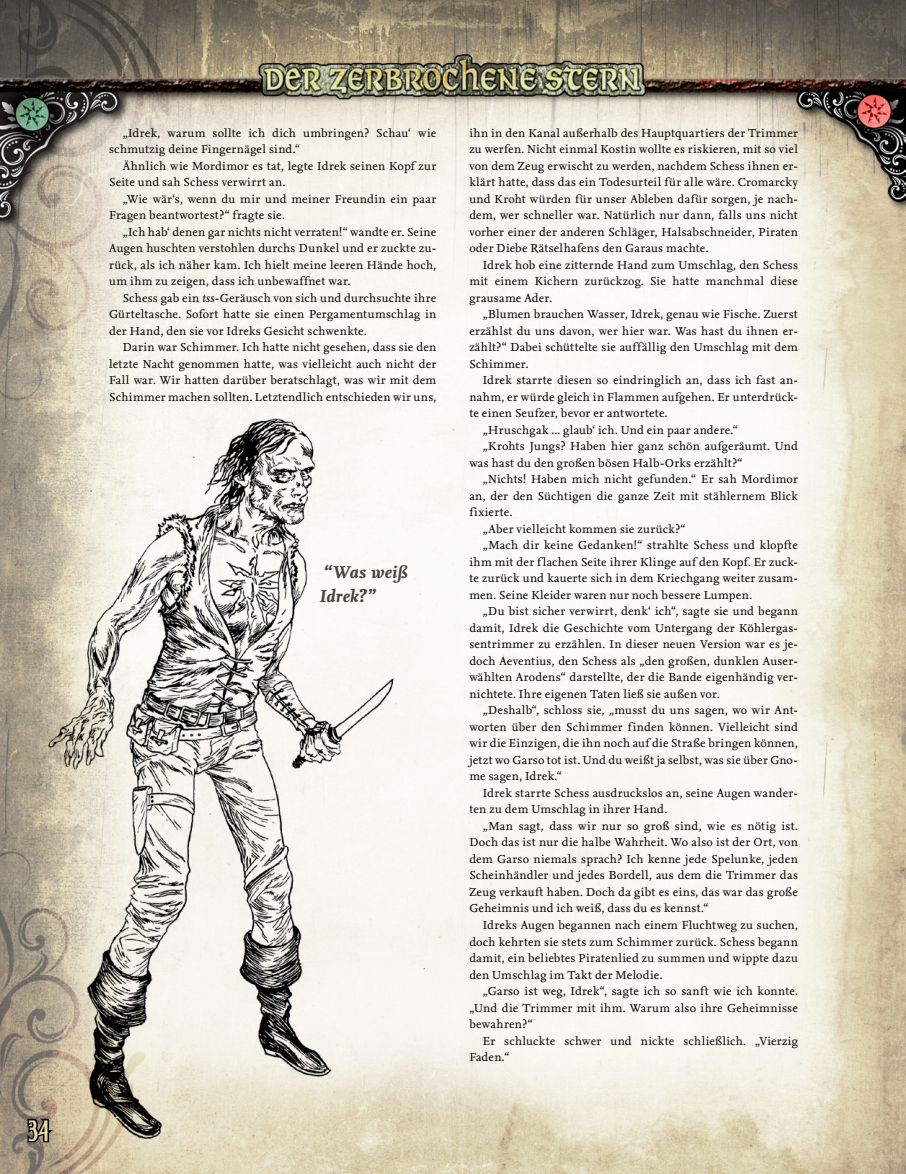
<style>
.page{position:relative;width:906px;height:1174px;background:#fff}
.page>*{position:absolute;margin:0;border:0;box-sizing:border-box;transform-origin:0 0}
.t1{font:28.5px "CC Treacherous Corners";color:#eedba6}
.t2{font:italic 700 18px/24px "Nexus Serif OT";letter-spacing:.01em;color:#44433d}
.t3{font:12px/16.5px "Nexus Serif OT";letter-spacing:.02em;color:#000;text-align:justify}
.t4{font:12px "Nexus Serif OT";letter-spacing:.045em;color:#000}
.s1{font-style:italic}
</style>
<div class="page">
<img style="left:0;top:240px;width:906px;height:934px">
<img style="left:0;top:396px;width:490px;height:763px">
<div style="left:0;top:0;width:906px;height:240px;background:#000;opacity:.75"></div>
<hr style="left:902px;top:0;width:4px;height:240px;background:#000;opacity:.75">
<svg style="left:25px;top:1112px;width:28px;height:31px"></svg>
<img style="left:253px;top:50px;width:400px;height:57px">
<h1 class="t1" style="left:28px;top:1113px;width:22px">34</h1>
<p class="t3" style="left:109px;top:124px;width:328px;text-indent:14px">„Idrek, warum sollte ich dich umbringen? Schau‘ wie schmutzig deine Fingernägel sind.“</p>
<p class="t3" style="left:109px;top:157px;width:329px;text-indent:14px">Ähnlich wie Mordimor es tat, legte Idrek seinen Kopf zur<br>Seite und sah Schess verwirrt an.</p>
<p class="t3" style="left:109px;top:190px;width:329px;text-indent:14px">„Wie wär‘s, wenn du mir und meiner Freundin ein paar<br>Fragen beantwortest?“ fragte sie.</p>
<p class="t3" style="left:109px;top:223px;width:329px;text-indent:14px">„Ich hab‘ denen gar nichts nicht verraten!“ wandte er. Seine Augen huschten verstohlen durchs Dunkel und er zuckte zu&shy;rück, als ich näher kam. Ich hielt meine leeren Hände hoch, um ihm zu zeigen, dass ich unbewaffnet war.</p>
<p class="t3" style="left:109px;top:289px;width:329px;text-indent:14px">Schess gab ein <span class="s1">tss</span>-Geräusch von sich und durchsuchte ihre Gürteltasche. Sofort hatte sie einen Pergamentumschlag in der Hand, den sie vor Idreks Gesicht schwenkte.</p>
<p class="t3" style="left:109px;top:339px;width:329px;text-indent:14px">Darin war Schimmer. Ich hatte nicht gesehen, dass sie den letzte Nacht genommen hatte, was vielleicht auch nicht der Fall war. Wir hatten darüber beratschlagt, was wir mit dem Schimmer machen sollten. Letztendlich entschieden wir uns,</p>
<h2 class="t2" style="left:319px;top:559px;width:90px">“Was weiß<br>Idrek?”</h2>
<p class="t3" style="left:469px;top:124px;width:330px">ihn in den Kanal außerhalb des Hauptquartiers der Trimmer zu werfen. Nicht einmal Kostin wollte es riskieren, mit so viel von dem Zeug erwischt zu werden, nachdem Schess ihnen er&shy;klärt hatte, dass das ein Todesurteil für alle wäre. Cromarcky und Kroht würden für unser Ableben dafür sorgen, je nach&shy;dem, wer schneller war. Natürlich nur dann, falls uns nicht vorher einer der anderen Schläger, Halsabschneider, Piraten oder Diebe Rätselhafens den Garaus machte.</p>
<p class="t3" style="left:469px;top:256px;width:330px;text-indent:14px">Idrek hob eine zitternde Hand zum Umschlag, den Schess mit einem Kichern zurückzog. Sie hatte manchmal diese grausame Ader.</p>
<p class="t3" style="left:469px;top:306px;width:330px;text-indent:14px">„Blumen brauchen Wasser, Idrek, genau wie Fische. Zuerst erzählst du uns davon, wer hier war. Was hast du ihnen er&shy;zählt?“ Dabei schüttelte sie auffällig den Umschlag mit dem Schimmer.</p>
<p class="t3" style="left:483px;top:372px;width:316px">Idrek starrte diesen so eindringlich an, dass ich fast an-</p>
<p class="t3" style="left:469px;top:388px;width:330px">nahm, er würde gleich in Flammen aufgehen. Er unterdrück-</p>
<p class="t3" style="left:469px;top:405px;width:200px">te einen Seufzer, bevor er antwortete.</p>
<p class="t3" style="left:483px;top:421px;width:256px">„Hruschgak ... glaub‘ ich. Und ein paar andere.“</p>
<p class="t3" style="left:483px;top:438px;width:317px">„Krohts Jungs? Haben hier ganz schön aufgeräumt. Und</p>
<p class="t3" style="left:469px;top:454px;width:275px">was hast du den großen bösen Halb-Orks erzählt?“</p>
<p class="t3" style="left:483px;top:471px;width:317px">„Nichts! Haben mich nicht gefunden.“ Er sah Mordimor</p>
<p class="t3" style="left:469px;top:487px;width:330px">an, der den Süchtigen die ganze Zeit mit stählernem Blick</p>
<p class="t4" style="left:469px;top:505px;width:45px">fixierte.</p>
<p class="t3" style="left:483px;top:520px;width:204px">„Aber vielleicht kommen sie zurück?“</p>
<p class="t3" style="left:483px;top:537px;width:316px">„Mach dir keine Gedanken!“ strahlte Schess und klopfte</p>
<p class="t3" style="left:469px;top:553px;width:330px">ihm mit der f lachen Seite ihrer Klinge auf den Kopf. Er zuck-</p>
<p class="t3" style="left:469px;top:570px;width:330px">te zurück und kauerte sich in dem Kriechgang weiter zusam-</p>
<p class="t3" style="left:469px;top:586px;width:284px">men. Seine Kleider waren nur noch bessere Lumpen.</p>
<p class="t3" style="left:483px;top:603px;width:316px">„Du bist sicher verwirrt, denk‘ ich“, sagte sie und begann</p>
<p class="t3" style="left:469px;top:619px;width:330px">damit, Idrek die Geschichte vom Untergang der Köhlergas-</p>
<p class="t3" style="left:469px;top:636px;width:330px">sentrimmer zu erzählen. In dieser neuen Version war es je-</p>
<p class="t3" style="left:469px;top:652px;width:330px">doch Aeventius, den Schess als „den großen, dunklen Auser-</p>
<p class="t3" style="left:469px;top:669px;width:330px">wählten Arodens“ darstellte, der die Bande eigenhändig ver-</p>
<p class="t3" style="left:469px;top:685px;width:252px">nichtete. Ihre eigenen Taten ließ sie außen vor.</p>
<p class="t3" style="left:483px;top:702px;width:316px">„Deshalb“, schloss sie, „musst du uns sagen, wo wir Ant-</p>
<p class="t3" style="left:469px;top:718px;width:330px">worten über den Schimmer finden können. Vielleicht sind</p>
<p class="t3" style="left:469px;top:735px;width:330px">wir die Einzigen, die ihn noch auf die Straße bringen können,</p>
<p class="t3" style="left:469px;top:751px;width:330px">jetzt wo Garso tot ist. Und du weißt ja selbst, was sie über Gno-</p>
<p class="t3" style="left:469px;top:768px;width:94px">me sagen, Idrek.“</p>
<p class="t3" style="left:483px;top:784px;width:316px">Idrek starrte Schess ausdruckslos an, seine Augen wander-</p>
<p class="t3" style="left:469px;top:801px;width:199px">ten zu dem Umschlag in ihrer Hand.</p>
<p class="t3" style="left:483px;top:817px;width:316px">„Man sagt, dass wir nur so groß sind, wie es nötig ist.</p>
<p class="t3" style="left:469px;top:834px;width:330px">Doch das ist nur die halbe Wahrheit. Wo also ist der Ort, von</p>
<p class="t3" style="left:469px;top:850px;width:330px">dem Garso niemals sprach? Ich kenne jede Spelunke, jeden</p>
<p class="t3" style="left:469px;top:867px;width:330px">Scheinhändler und jedes Bordell, aus dem die Trimmer das</p>
<p class="t3" style="left:469px;top:883px;width:330px">Zeug verkauft haben. Doch da gibt es eins, das war das große</p>
<p class="t3" style="left:469px;top:900px;width:241px">Geheimnis und ich weiß, dass du es kennst.“</p>
<p class="t3" style="left:483px;top:916px;width:317px">Idreks Augen begannen nach einem Fluchtweg zu suchen,</p>
<p class="t3" style="left:469px;top:933px;width:330px">doch kehrten sie stets zum Schimmer zurück. Schess begann</p>
<p class="t3" style="left:469px;top:949px;width:330px">damit, ein beliebtes Piratenlied zu summen und wippte dazu</p>
<p class="t3" style="left:469px;top:966px;width:195px">den Umschlag im Takt der Melodie.</p>
<p class="t3" style="left:483px;top:982px;width:317px">„Garso ist weg, Idrek“, sagte ich so sanft wie ich konnte.</p>
<p class="t3" style="left:469px;top:999px;width:330px">„Und die Trimmer mit ihm. Warum also ihre Geheimnisse</p>
<p class="t3" style="left:469px;top:1015px;width:65px">bewahren?“</p>
<p class="t3" style="left:483px;top:1032px;width:316px">Er schluckte schwer und nickte schließlich. „Vierzig</p>
<p class="t3" style="left:469px;top:1048px;width:41px">Faden.“</p>
</div>
